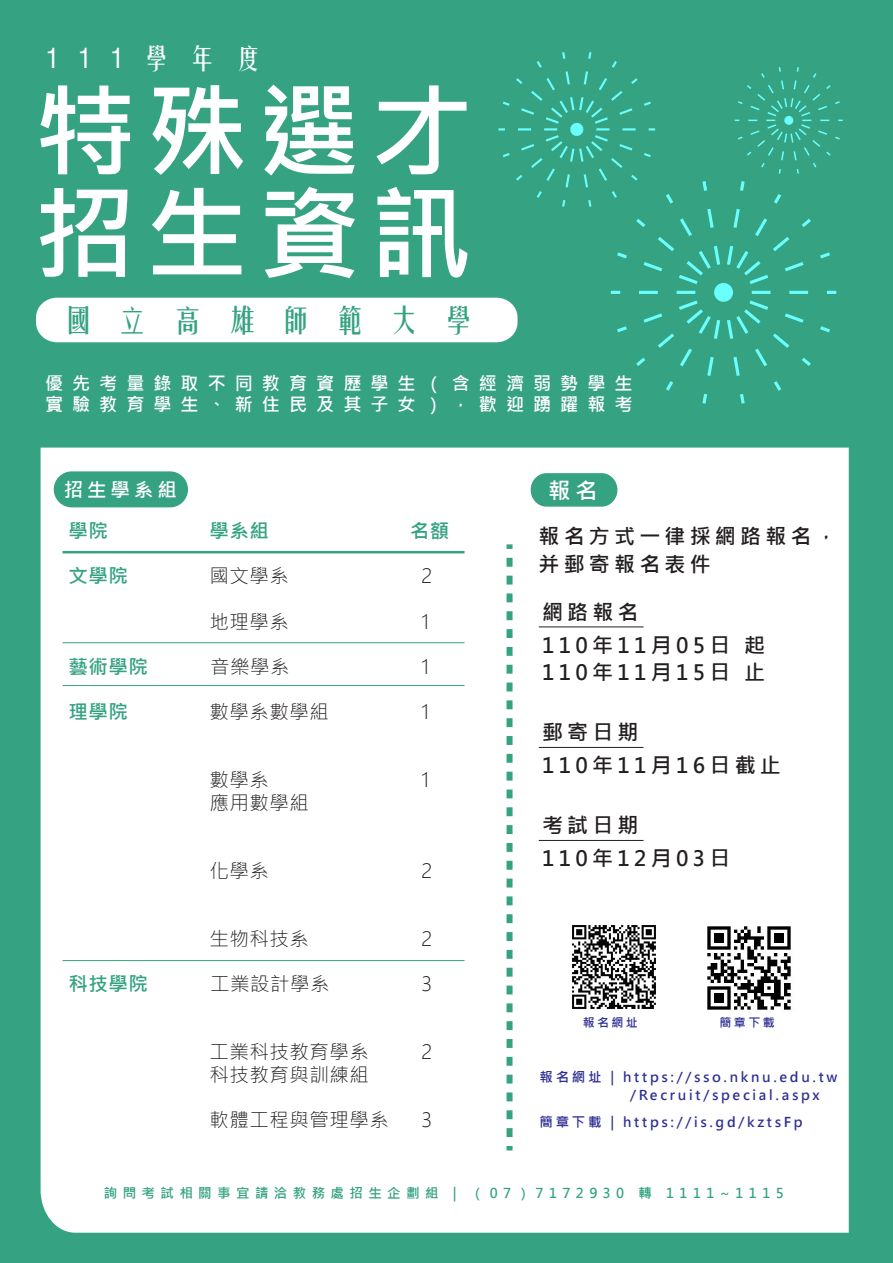
<style>
.page{position:relative;width:893px;height:1263px;background:#35a282}
.page>*{position:absolute;margin:0;border:0;box-sizing:border-box;transform-origin:0 0}
.t1{font:700 102px "Microsoft Jheng Hei";letter-spacing:.1em;color:#fff}
.t2{font:30px "FZYTK GBK1 0";letter-spacing:.7em;color:#35a282;scale:1.06 1}
.t3{font:27px "FZYTK GBK1 0";letter-spacing:.7em;color:#fff}
.t4{font:700 22.5px "Microsoft Jheng Hei";color:#fff}
.t5{font:700 21px/33px "Microsoft Jheng Hei";letter-spacing:.2em;color:#231f20}
.t6{font:300 19.5px "Microsoft Jheng Hei";letter-spacing:.025em;color:#231f20}
.t7{font:700 19.5px "Microsoft Jheng Hei";letter-spacing:.025em;color:#35a282}
.t8{font:700 19.5px "Microsoft Jheng Hei";letter-spacing:.2em;color:#fff}
.t9{font:700 18.15px/21px "Microsoft Jheng Hei";letter-spacing:.5em;color:#fff}
.t10{font:700 13.5px/18px "Microsoft Jheng Hei";letter-spacing:.2em;color:#2e3092}
.t11{font:700 13.5px "Microsoft Jheng Hei";letter-spacing:.4em;color:#35a282}
.t12{font:700 12px "Microsoft Jheng Hei";letter-spacing:.2em;color:#2e3092}
</style>
<div class="page">
<div style="left:36px;top:298px;width:482px;height:44px;background:#fff;border-radius:20px"></div>
<div style="left:41px;top:448px;width:808px;height:785px;background:#fff"></div>
<hr style="left:62px;top:551px;width:402px;height:2px;background:#35a282">
<hr style="left:62px;top:642px;width:402px;height:1px;background:#35a282">
<hr style="left:62px;top:685px;width:402px;height:1px;background:#35a282">
<hr style="left:62px;top:960px;width:402px;height:1px;background:#35a282">
<div style="left:54px;top:471px;width:134px;height:36px;background:#35a282;border-radius:18px"></div>
<div style="left:531px;top:473px;width:86px;height:34px;background:#35a282;border-radius:16px"></div>
<svg style="left:507px;top:544px;width:6px;height:5px"></svg>
<svg style="left:507px;top:558px;width:6px;height:592px"></svg>
<hr style="left:539px;top:626px;width:104px;height:1px;background:#231f20">
<hr style="left:539px;top:747px;width:104px;height:1px;background:#231f20">
<hr style="left:539px;top:840px;width:104px;height:1px;background:#231f20">
<img style="left:570px;top:923px;width:87px;height:87px">
<svg style="left:498px;top:52px;width:345px;height:352px"></svg>
<img style="left:694px;top:914px;width:110px;height:108px">
<h3 class="t3" style="left:46px;top:41px;width:217px">111學年度</h3>
<h1 class="t1" style="left:34px;top:68px;width:440px">特殊選才</h1>
<h1 class="t1" style="left:34px;top:170px;width:440px">招生資訊</h1>
<h2 class="t2" style="left:63px;top:301px;width:390px">國立高雄師範大學</h2>
<p class="t9" style="left:45px;top:373px;width:589px">優先考量錄取不同教育資歷學生（含經濟弱勢學生實驗教育學生、新住民及其子女），歡迎踴躍報考</p>
<p class="t8" style="left:64px;top:477px;width:115px">招生學系組</p>
<p class="t4" style="left:548px;top:476px;width:51px">報名</p>
<p class="t7" style="left:68px;top:519px;width:41px">學院</p>
<p class="t7" style="left:210px;top:519px;width:61px">學系組</p>
<p class="t7" style="left:410px;top:519px;width:41px">名額</p>
<p class="t7" style="left:68px;top:564px;width:61px">文學院</p>
<p class="t6" style="left:210px;top:564px;width:81px">國文學系</p>
<p class="t6" style="left:421px;top:564px;width:12px">2</p>
<p class="t6" style="left:210px;top:609px;width:81px">地理學系</p>
<p class="t6" style="left:421px;top:609px;width:9px">1</p>
<p class="t7" style="left:68px;top:655px;width:81px">藝術學院</p>
<p class="t6" style="left:210px;top:654px;width:81px">音樂學系</p>
<p class="t6" style="left:421px;top:654px;width:9px">1</p>
<p class="t7" style="left:68px;top:700px;width:61px">理學院</p>
<p class="t6" style="left:210px;top:700px;width:121px">數學系數學組</p>
<p class="t6" style="left:421px;top:700px;width:9px">1</p>
<p class="t6" style="left:210px;top:768px;width:61px">數學系</p>
<p class="t6" style="left:421px;top:768px;width:9px">1</p>
<p class="t6" style="left:210px;top:790px;width:101px">應用數學組</p>
<p class="t6" style="left:210px;top:858px;width:61px">化學系</p>
<p class="t6" style="left:421px;top:858px;width:12px">2</p>
<p class="t6" style="left:210px;top:926px;width:101px">生物科技系</p>
<p class="t6" style="left:421px;top:926px;width:12px">2</p>
<p class="t7" style="left:68px;top:972px;width:81px">科技學院</p>
<p class="t6" style="left:210px;top:972px;width:121px">工業設計學系</p>
<p class="t6" style="left:421px;top:972px;width:12px">3</p>
<p class="t6" style="left:210px;top:1040px;width:161px">工業科技教育學系</p>
<p class="t6" style="left:421px;top:1040px;width:12px">2</p>
<p class="t6" style="left:210px;top:1062px;width:161px">科技教育與訓練組</p>
<p class="t6" style="left:210px;top:1108px;width:181px">軟體工程與管理學系</p>
<p class="t6" style="left:421px;top:1108px;width:12px">3</p>
<p class="t5" style="left:538px;top:523px;width:300px;line-height:27px">報名方式一律採網路報名，并郵寄報名表件</p>
<p class="t5" style="left:542px;top:596px;width:225px">網路報名<br>110年11月05日 起</p>
<p class="t5" style="left:542px;top:656px;width:225px">110年11月15日 止</p>
<p class="t5" style="left:542px;top:716px;width:240px">郵寄日期<br>110年11月16日截止</p>
<p class="t5" style="left:542px;top:809px;width:190px">考試日期<br>110年12月03日</p>
<p class="t12" style="left:583px;top:1014px;width:57px">報名網址</p>
<p class="t12" style="left:719px;top:1014px;width:57px">簡章下載</p>
<p class="t10" style="left:630px;top:1068px;width:209px;text-indent:-90px">報名網址 | https://sso.nknu.edu.tw /Recruit/special.aspx</p>
<p class="t10" style="left:540px;top:1113px;width:264px">簡章下載 | https://is.gd/kztsFp</p>
<p class="t11" style="left:104px;top:1184px;width:682px">詢問考試相關事宜請洽教務處招生企劃組 | （07）7172930 轉 1111~1115</p>
</div>
